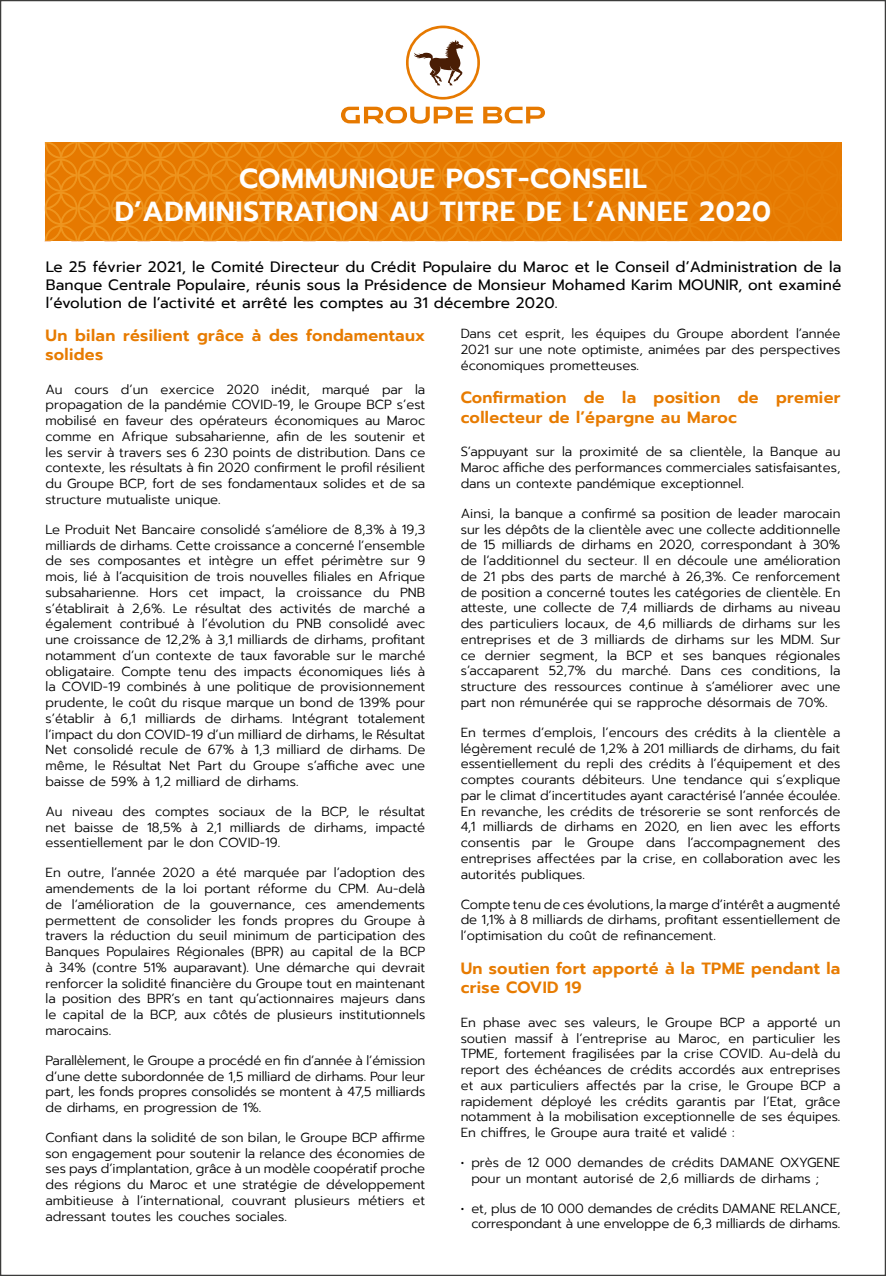
<style>
.page{position:relative;width:886px;height:1276px;background:#fff}
.page>*{position:absolute;margin:0;border:0;box-sizing:border-box;transform-origin:0 0}
.t1{font:600 27.5px/33px "Prompt";letter-spacing:.025em;color:#fff;text-align:center}
.t2{font:600 16.25px/19.5px "Prompt";letter-spacing:.02em;color:#e77b00}
.t3{font:15px/18px "Prompt";letter-spacing:.01em;color:#000;text-align:justify}
.t4{font:300 13.12px/15.8px "Prompt";color:#000;text-align:justify}
</style>
<div class="page">
<svg style="left:45px;top:143px;width:796px;height:98px;background:#e77e05"></svg>
<svg style="left:341px;top:107px;width:132px;height:17px"></svg>
<svg style="left:483px;top:107px;width:62px;height:16px"></svg>
<svg style="left:406px;top:26px;width:74px;height:74px"></svg>
<h1 class="t1" style="left:115px;top:162px;width:658px">COMMUNIQUE POST-CONSEIL<br>D’ADMINISTRATION AU TITRE DE L’ANNEE 2020</h1>
<p class="t3" style="left:46px;top:258px;width:797px">Le 25 février 2021, le Comité Directeur du Crédit Populaire du Maroc et le Conseil d’Administration de la Banque Centrale Populaire, réunis sous la Présidence de Monsieur Mohamed Karim MOUNIR, ont examiné l’évolution de l’activité et arrêté les comptes au 31 décembre 2020.</p>
<p class="t2" style="left:46px;top:325px;width:381px">Un bilan résilient grâce à des fondamentaux solides</p>
<p class="t4" style="left:46px;top:381px;width:381px">Au cours d’un exercice 2020 inédit, marqué par la propagation de la pandémie COVID-19, le Groupe BCP s’est mobilisé en faveur des opérateurs économiques au Maroc comme en Afrique subsaharienne, afin de les soutenir et les servir à travers ses 6 230 points de distribution. Dans ce contexte, les résultats à fin 2020 confirment le profil résilient du Groupe BCP, fort de ses fondamentaux solides et de sa structure mutualiste unique.</p>
<p class="t4" style="left:46px;top:521px;width:381px">Le Produit Net Bancaire consolidé s’améliore de 8,3% à 19,3 milliards de dirhams. Cette croissance a concerné l’ensemble de ses composantes et intègre un effet périmètre sur 9 mois, lié à l’acquisition de trois nouvelles filiales en Afrique subsaharienne. Hors cet impact, la croissance du PNB s’établirait à 2,6%. Le résultat des activités de marché a également contribué à l’évolution du PNB consolidé avec une croissance de 12,2% à 3,1 milliards de dirhams, profitant notamment d’un contexte de taux favorable sur le marché obligataire. Compte tenu des impacts économiques liés à la COVID-19 combinés à une politique de provisionnement prudente, le coût du risque marque un bond de 139% pour s’établir à 6,1 milliards de dirhams. Intégrant totalement l’impact du don COVID-19 d’un milliard de dirhams, le Résultat Net consolidé recule de 67% à 1,3 milliard de dirhams. De même, le Résultat Net Part du Groupe s’affiche avec une baisse de 59% à 1,2 milliard de dirhams.</p>
<p class="t4" style="left:46px;top:803px;width:381px">Au niveau des comptes sociaux de la BCP, le résultat net baisse de 18,5% à 2,1 milliards de dirhams, impacté essentiellement par le don COVID-19.</p>
<p class="t4" style="left:46px;top:865px;width:381px">En outre, l’année 2020 a été marquée par l’adoption des amendements de la loi portant réforme du CPM. Au-delà de l’amélioration de la gouvernance, ces amendements permettent de consolider les fonds propres du Groupe à travers la réduction du seuil minimum de participation des Banques Populaires Régionales (BPR) au capital de la BCP à 34% (contre 51% auparavant). Une démarche qui devrait renforcer la solidité financière du Groupe tout en maintenant la position des BPR’s en tant qu’actionnaires majeurs dans le capital de la BCP, aux côtés de plusieurs institutionnels marocains.</p>
<p class="t4" style="left:46px;top:1052px;width:381px">Parallèlement, le Groupe a procédé en fin d’année à l’émission d’une dette subordonnée de 1,5 milliard de dirhams. Pour leur part, les fonds propres consolidés se montent à 47,5 milliards de dirhams, en progression de 1%.</p>
<p class="t4" style="left:46px;top:1129px;width:381px">Confiant dans la solidité de son bilan, le Groupe BCP affirme son engagement pour soutenir la relance des économies de ses pays d’implantation, grâce à un modèle coopératif proche des régions du Maroc et une stratégie de développement ambitieuse à l’international, couvrant plusieurs métiers et adressant toutes les couches sociales.</p>
<p class="t4" style="left:461px;top:326px;width:381px">Dans cet esprit, les équipes du Groupe abordent l’année 2021 sur une note optimiste, animées par des perspectives économiques prometteuses.</p>
<p class="t2" style="left:461px;top:388px;width:381px">Confirmation de la position de premier collecteur de l’épargne au Maroc</p>
<p class="t4" style="left:461px;top:444px;width:381px">S’appuyant sur la proximité de sa clientèle, la Banque au Maroc affiche des performances commerciales satisfaisantes, dans un contexte pandémique exceptionnel.</p>
<p class="t4" style="left:461px;top:505px;width:381px">Ainsi, la banque a confirmé sa position de leader marocain sur les dépôts de la clientèle avec une collecte additionnelle de 15 milliards de dirhams en 2020, correspondant à 30% de l’additionnel du secteur. Il en découle une amélioration de 21 pbs des parts de marché à 26,3%. Ce renforcement de position a concerné toutes les catégories de clientèle. En atteste, une collecte de 7,4 milliards de dirhams au niveau des particuliers locaux, de 4,6 milliards de dirhams sur les entreprises et de 3 milliards de dirhams sur les MDM. Sur ce dernier segment, la BCP et ses banques régionales s’accaparent 52,7% du marché. Dans ces conditions, la structure des ressources continue à s’améliorer avec une part non rémunérée qui se rapproche désormais de 70%.</p>
<p class="t4" style="left:461px;top:724px;width:381px">En termes d’emplois, l’encours des crédits à la clientèle a légèrement reculé de 1,2% à 201 milliards de dirhams, du fait essentiellement du repli des crédits à l’équipement et des comptes courants débiteurs. Une tendance qui s’explique par le climat d’incertitudes ayant caractérisé l’année écoulée.<br>En revanche, les crédits de trésorerie se sont renforcés de 4,1 milliards de dirhams en 2020, en lien avec les efforts consentis par le Groupe dans l’accompagnement des entreprises affectées par la crise, en collaboration avec les autorités publiques.</p>
<p class="t4" style="left:461px;top:896px;width:381px">Compte tenu de ces évolutions, la marge d’intérêt a augmenté de 1,1% à 8 milliards de dirhams, profitant essentiellement de l’optimisation du coût de refinancement.</p>
<p class="t2" style="left:461px;top:958px;width:381px">Un soutien fort apporté à la TPME pendant la crise COVID 19</p>
<p class="t4" style="left:461px;top:1014px;width:381px">En phase avec ses valeurs, le Groupe BCP a apporté un soutien massif à l’entreprise au Maroc, en particulier les TPME, fortement fragilisées par la crise COVID. Au-delà du report des échéances de crédits accordés aux entreprises et aux particuliers affectés par la crise, le Groupe BCP a rapidement déployé les crédits garantis par l’Etat, grâce notamment à la mobilisation exceptionnelle de ses équipes.<br>En chiffres, le Groupe aura traité et validé :</p>
<p class="t4" style="left:471px;top:1154px;width:371px;text-indent:-11px">• près de 12 000 demandes de crédits DAMANE OXYGENE pour un montant autorisé de 2,6 milliards de dirhams ;</p>
<p class="t4" style="left:461px;top:1200px;width:381px;text-align:right">• et, plus de 10 000 demandes de crédits DAMANE RELANCE, correspondant à une enveloppe de 6,3 milliards de dirhams.</p>
</div>
